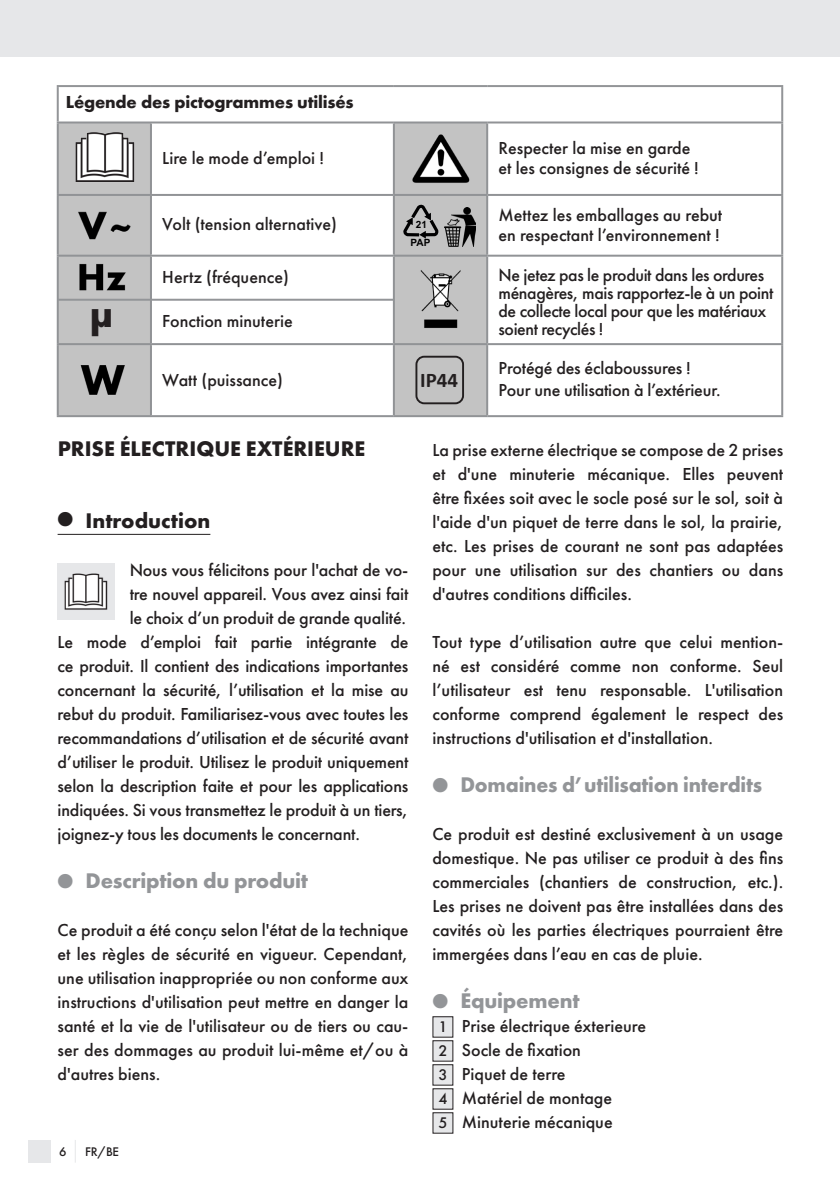
<style>
.page{position:relative;width:840px;height:1191px;background:#fff}
.page>*{position:absolute;margin:0;border:0;box-sizing:border-box;transform-origin:0 0}
._02_Fließtext{font:700 40px "Futura PT";color:#231f20}
._03_Subhead{font:700 22px "Futura PT";letter-spacing:-.01em;color:#939598}
._03_Subhead-2{font:700 22px "Futura PT";letter-spacing:-.01em;color:#939598;scale:.96 1}
._02_Fließtext-2{font:700 22px "Futura PT";color:#231f20}
._01_Headline{font:700 22px "Futura PT";color:#231f20}
.t1{font:700 20.8px "Calibri";color:#231f20}
._01_Fließtext{font:500 18px/24px "Futura PT";color:#231f20;text-align:justify}
._02_Fließtext-3{font:500 18px/24px "Futura PT";letter-spacing:-.01em;color:#231f20;text-align:justify}
._02_Fließtext-4{font:700 18px "Futura T";letter-spacing:-.01em;color:#231f20}
._02_Fließtext-5{font:500 16px "Futura PT";color:#231f20}
.t2{font:500 13px "Futura PT";color:#231f20}
.t3{font:700 10px/18.4px "Arial";color:#000001;text-align:center}
</style>
<div class="page">
<div style="left:0;top:0;width:839px;height:57px;background:#e6e7e9"></div>
<div style="left:28px;top:1140px;width:23px;height:22px;background:#e6e7e9"></div>
<svg style="left:75px;top:1140px;width:1px;height:22px"></svg>
<hr style="left:58px;top:534px;width:152px;height:1px;background:#231f20">
<div style="left:58px;top:564px;width:57px;height:56px;background:#e6e7e9"></div>
<img style="left:64px;top:573px;width:44px;height:37px">
<svg style="left:59px;top:123px;width:427px;height:292px"></svg>
<hr style="left:780px;top:87px;width:2px;height:34px;background:#939598">
<hr style="left:57px;top:85px;width:94px;height:2px;background:#939598">
<hr style="left:57px;top:87px;width:2px;height:34px;background:#939598">
<hr style="left:151px;top:85px;width:242px;height:2px;background:#939598">
<hr style="left:393px;top:85px;width:94px;height:2px;background:#939598">
<hr style="left:487px;top:85px;width:295px;height:2px;background:#939598">
<hr style="left:57px;top:121px;width:94px;height:2px;background:#919396">
<hr style="left:57px;top:123px;width:2px;height:71px;background:#919396">
<hr style="left:151px;top:121px;width:242px;height:2px;background:#919396">
<hr style="left:150px;top:123px;width:2px;height:71px;background:#919396">
<hr style="left:393px;top:121px;width:94px;height:2px;background:#919396">
<hr style="left:392px;top:123px;width:2px;height:71px;background:#919396">
<hr style="left:487px;top:121px;width:295px;height:2px;background:#919396">
<hr style="left:486px;top:123px;width:2px;height:71px;background:#919396">
<hr style="left:780px;top:123px;width:2px;height:71px;background:#919396">
<hr style="left:57px;top:194px;width:94px;height:2px;background:#919396">
<hr style="left:57px;top:196px;width:2px;height:59px;background:#919396">
<hr style="left:151px;top:194px;width:242px;height:2px;background:#919396">
<hr style="left:150px;top:196px;width:2px;height:59px;background:#919396">
<hr style="left:393px;top:194px;width:94px;height:2px;background:#919396">
<hr style="left:392px;top:196px;width:2px;height:59px;background:#919396">
<hr style="left:487px;top:194px;width:295px;height:2px;background:#919396">
<hr style="left:486px;top:196px;width:2px;height:59px;background:#919396">
<hr style="left:780px;top:196px;width:2px;height:59px;background:#919396">
<hr style="left:57px;top:255px;width:94px;height:2px;background:#919396">
<hr style="left:57px;top:257px;width:2px;height:86px;background:#919396">
<hr style="left:151px;top:255px;width:242px;height:2px;background:#919396">
<hr style="left:150px;top:257px;width:2px;height:86px;background:#919396">
<hr style="left:393px;top:255px;width:94px;height:2px;background:#919396">
<hr style="left:392px;top:257px;width:2px;height:86px;background:#919396">
<hr style="left:487px;top:255px;width:295px;height:2px;background:#919396">
<hr style="left:486px;top:257px;width:2px;height:86px;background:#919396">
<hr style="left:780px;top:257px;width:2px;height:86px;background:#919396">
<hr style="left:57px;top:343px;width:94px;height:2px;background:#919396">
<hr style="left:57px;top:345px;width:2px;height:70px;background:#919396">
<hr style="left:151px;top:343px;width:242px;height:2px;background:#919396">
<hr style="left:150px;top:345px;width:2px;height:70px;background:#919396">
<hr style="left:393px;top:343px;width:94px;height:2px;background:#919396">
<hr style="left:392px;top:345px;width:2px;height:70px;background:#919396">
<hr style="left:487px;top:343px;width:295px;height:2px;background:#919396">
<hr style="left:486px;top:345px;width:2px;height:70px;background:#919396">
<hr style="left:780px;top:345px;width:2px;height:70px;background:#919396">
<hr style="left:57px;top:415px;width:94px;height:2px;background:#919396">
<hr style="left:151px;top:415px;width:242px;height:2px;background:#919396">
<hr style="left:393px;top:415px;width:94px;height:2px;background:#919396">
<hr style="left:487px;top:415px;width:295px;height:2px;background:#919396">
<img style="left:72px;top:131px;width:64px;height:56px">
<img style="left:407px;top:130px;width:66px;height:56px">
<img style="left:79px;top:363px;width:51px;height:35px">
<img style="left:76px;top:206px;width:61px;height:37px">
<div style="left:415px;top:356px;width:49px;height:48px;border:2px solid #231f20;border-radius:8px"></div>
<hr style="left:58px;top:299px;width:335px;height:2px;background:#939598">
<img style="left:77px;top:261px;width:51px;height:32px">
<img style="left:417px;top:269px;width:45px;height:59px">
<div style="left:432px;top:1088px;width:20px;height:21px;background:#e6e7e9"></div>
<div style="left:432px;top:1088px;width:21px;height:21px;border:1px solid #231f20"></div>
<div style="left:432px;top:1064px;width:20px;height:21px;background:#e6e7e9"></div>
<div style="left:432px;top:1064px;width:21px;height:21px;border:1px solid #231f20"></div>
<div style="left:432px;top:1040px;width:20px;height:21px;background:#e6e7e9"></div>
<div style="left:432px;top:1040px;width:21px;height:21px;border:1px solid #231f20"></div>
<div style="left:432px;top:1016px;width:20px;height:21px;background:#e6e7e9"></div>
<div style="left:432px;top:1016px;width:21px;height:21px;border:1px solid #231f20"></div>
<div style="left:432px;top:1112px;width:20px;height:21px;background:#e6e7e9"></div>
<div style="left:432px;top:1112px;width:21px;height:21px;border:1px solid #231f20"></div>
<img style="left:444px;top:207px;width:31px;height:40px">
<svg style="left:403px;top:205px;width:35px;height:33px"></svg>
<p class="_02_Fließtext-4" style="left:66px;top:92px;width:289px">Légende des pictogrammes utilisés</p>
<p class="_02_Fließtext-3" style="left:162px;top:146px;width:163px">Lire le mode d’emploi !</p>
<p class="_02_Fließtext" style="left:90px;top:288px;width:25px">µ</p>
<p class="_02_Fließtext-3" style="left:162px;top:212px;width:176px">Volt (tension alternative)</p>
<p class="_02_Fließtext-3" style="left:162px;top:265px;width:128px">Hertz (fréquence)</p>
<p class="_02_Fließtext-3" style="left:162px;top:309px;width:132px">Fonction minuterie</p>
<p class="_02_Fließtext-3" style="left:162px;top:368px;width:122px">Watt (puissance)</p>
<p class="t3" style="left:410px;top:215px;width:21px">21<br>PAP</p>
<p class="t1" style="left:420px;top:366px;width:39px">IP44</p>
<p class="_02_Fließtext-3" style="left:498px;top:136px;width:193px">Respecter la mise en garde</p>
<p class="_02_Fließtext-3" style="left:498px;top:156px;width:202px">et les consignes de sécurité !</p>
<p class="_02_Fließtext-3" style="left:498px;top:203px;width:225px">Mettez les emballages au rebut</p>
<p class="_02_Fließtext-3" style="left:498px;top:223px;width:222px">en respectant l’environnement !</p>
<p class="_02_Fließtext-3" style="left:498px;top:266px;width:276px;line-height:18px;text-align:left">Ne jetez pas le produit dans les ordures ménagères, mais rapportez-le à un point de collecte local pour que les matériaux soient recyclés !</p>
<p class="_02_Fließtext-3" style="left:498px;top:356px;width:193px">Protégé des éclaboussures !</p>
<p class="_02_Fließtext-3" style="left:498px;top:378px;width:223px">Pour une utilisation à l’extérieur.</p>
<p class="_02_Fließtext-2" style="left:58px;top:434px;width:309px">PRISE ÉLECTRIQUE EXTÉRIEURE</p>
<p class="_01_Headline" style="left:58px;top:506px;width:154px">● Introduction</p>
<p class="_02_Fließtext-3" style="left:130px;top:558px;width:280px">Nous vous félicitons pour l'achat de vo&shy;tre nouvel appareil. Vous avez ainsi fait le choix d’un produit de grande qualité.</p>
<p class="_02_Fließtext-3" style="left:58px;top:630px;width:352px">Le mode d’emploi fait partie intégrante de ce produit. Il contient des indications importantes concernant la sécurité, l’utilisation et la mise au rebut du produit. Familiarisez-vous avec toutes les recommandations d’utilisation et de sécurité avant d’utiliser le produit. Utilisez le produit uniquement selon la description faite et pour les applications indiquées. Si vous transmettez le produit à un tiers, joignez-y tous les documents le concernant.</p>
<p class="_03_Subhead" style="left:58px;top:866px;width:252px">● Description du produit</p>
<p class="_01_Fließtext" style="left:58px;top:918px;width:352px">Ce produit a été conçu selon l'état de la technique et les règles de sécurité en vigueur. Cependant, une utilisation inappropriée ou non conforme aux instructions d'utilisation peut mettre en danger la santé et la vie de l'utilisateur ou de tiers ou cau&shy;ser des dommages au produit lui-même et/ou à d'autres biens.</p>
<p class="t2" style="left:59px;top:1144px;width:9px">6</p>
<p class="t2" style="left:85px;top:1144px;width:35px">FR/BE</p>
<p class="_01_Fließtext" style="left:432px;top:438px;width:352px">La prise externe électrique se compose de 2 prises et d'une minuterie mécanique. Elles peuvent être fixées soit avec le socle posé sur le sol, soit à l'aide d'un piquet de terre dans le sol, la prairie, etc. Les prises de courant ne sont pas adaptées pour une utilisation sur des chantiers ou dans d'autres conditions difficiles.</p>
<p class="_01_Fließtext" style="left:432px;top:630px;width:352px">Tout type d’utilisation autre que celui mention&shy;né est considéré comme non conforme. Seul l’utilisateur est tenu responsable. L'utilisation conforme comprend également le respect des instructions d'utilisation et d'installation.</p>
<p class="_03_Subhead-2" style="left:432px;top:770px;width:345px">● Domaines d’utilisation interdits</p>
<p class="_01_Fließtext" style="left:432px;top:822px;width:352px">Ce produit est destiné exclusivement à un usage domestique. Ne pas utiliser ce produit à des fins commerciales (chantiers de construction, etc.).<br>Les prises ne doivent pas être installées dans des cavités où les parties électriques pourraient être immergées dans l’eau en cas de pluie.</p>
<p class="_03_Subhead" style="left:432px;top:986px;width:148px">● Équipement</p>
<p class="_01_Fließtext" style="left:461px;top:1014px;width:186px">Prise électrique éxterieure</p>
<p class="_01_Fließtext" style="left:461px;top:1038px;width:121px">Socle de fixation</p>
<p class="_01_Fließtext" style="left:461px;top:1062px;width:105px">Piquet de terre</p>
<p class="_01_Fließtext" style="left:461px;top:1086px;width:152px">Matériel de montage</p>
<p class="_01_Fließtext" style="left:461px;top:1110px;width:152px">Minuterie mécanique</p>
<p class="_02_Fließtext-5" style="left:438px;top:1017px;width:11px">1</p>
<p class="_02_Fließtext-5" style="left:438px;top:1041px;width:11px">2</p>
<p class="_02_Fließtext-5" style="left:438px;top:1065px;width:11px">3</p>
<p class="_02_Fließtext-5" style="left:438px;top:1089px;width:11px">4</p>
<p class="_02_Fließtext-5" style="left:438px;top:1113px;width:11px">5</p>
</div>
